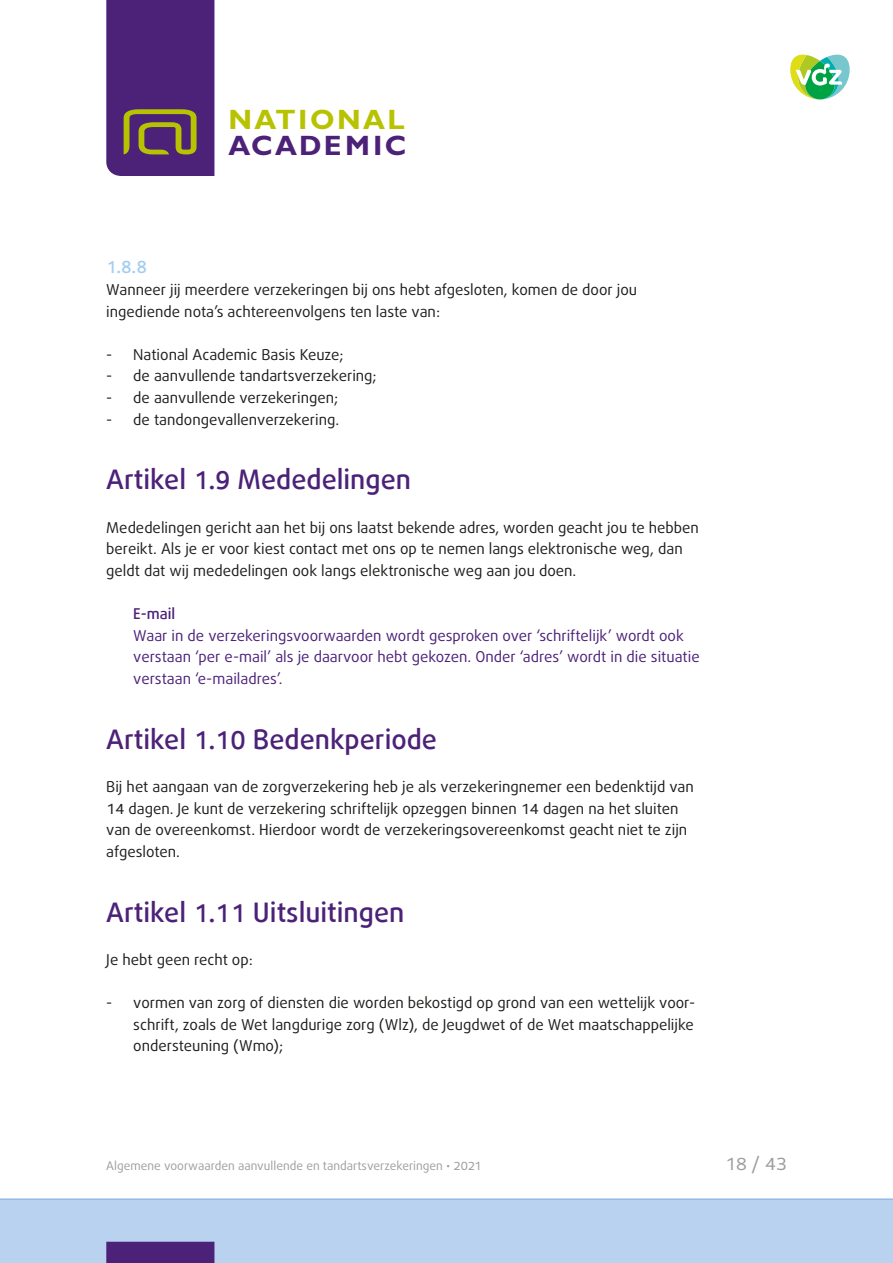
<style>
.page{position:relative;width:893px;height:1263px;background:#fff}
.page>*{position:absolute;margin:0;border:0;box-sizing:border-box;transform-origin:0 0}
.t1{font:700 28.05px "Gill Sans";letter-spacing:.085em;color:#b7c200}
.t2{font:700 28.05px "Gill Sans";letter-spacing:.075em;color:#4c2178}
.t3{font:500 27px "Bagus";color:#4c2178}
.t4{font:18px "Bagus";color:#9d9d9c}
.t5{font:500 18px "Bagus";color:#a2cdef}
.t6{font:15px/21.6px "Bagus";color:#1d1d1b}
.t7{font:15px/21.6px "Bagus";color:#4c2178}
.t8{font:500 15px "Bagus";color:#4c2178}
.t9{font:12px "Bagus";color:#9d9d9c}
</style>
<div class="page">
<svg style="left:106px;top:0;width:108px;height:176px;background:#552e71"></svg>
<svg style="left:790px;top:54px;width:60px;height:46px"></svg>
<div style="left:0;top:1199px;width:893px;height:64px;background:#b9d2ef"></div>
<hr style="left:0;top:1198px;width:893px;height:2px;background:#92bce6">
<div style="left:106px;top:1242px;width:108px;height:21px;background:#4c2178"></div>
<h1 class="t1" style="left:228px;top:103px;width:178px">NATIONAL</h1>
<h1 class="t2" style="left:228px;top:129px;width:179px">ACADEMIC</h1>
<p class="t5" style="left:106px;top:255px;width:42px">1.8.8</p>
<p class="t6" style="left:106px;top:280px;width:532px">Wanneer jij meerdere verzekeringen bij ons hebt afgesloten, komen de door jou ingediende nota’s achtereenvolgens ten laste van:</p>
<p class="t6" style="left:106px;top:345px;width:239px">- National Academic Basis Keuze;</p>
<p class="t6" style="left:106px;top:367px;width:272px">- de aanvullende tandartsverzekering;</p>
<p class="t6" style="left:106px;top:388px;width:234px">- de aanvullende verzekeringen;</p>
<p class="t6" style="left:106px;top:410px;width:234px">- de tandongevallenverzekering.</p>
<h2 class="t3" style="left:106px;top:462px;width:306px">Artikel 1.9 Mededelingen</h2>
<p class="t6" style="left:106px;top:518px;width:594px">Mededelingen gericht aan het bij ons laatst bekende adres, worden geacht jou te hebben bereikt. Als je er voor kiest contact met ons op te nemen langs elektronische weg, dan geldt dat wij mededelingen ook langs elektronische weg aan jou doen.</p>
<p class="t8" style="left:133px;top:604px;width:44px">E-mail</p>
<p class="t7" style="left:133px;top:626px;width:568px">Waar in de verzekeringsvoorwaarden wordt gesproken over ‘schriftelijk’ wordt ook verstaan ‘per e-mail’ als je daarvoor hebt gekozen. Onder ‘adres’ wordt in die situatie verstaan ‘e-mailadres’.</p>
<h2 class="t3" style="left:106px;top:721px;width:332px">Artikel 1.10 Bedenkperiode</h2>
<p class="t6" style="left:106px;top:777px;width:589px">Bij het aangaan van de zorgverzekering heb je als verzekeringnemer een bedenktijd van 14 dagen. Je kunt de verzekering schriftelijk opzeggen binnen 14 dagen na het sluiten van de overeenkomst. Hierdoor wordt de verzekeringsovereenkomst geacht niet te zijn afgesloten.</p>
<h2 class="t3" style="left:106px;top:894px;width:300px">Artikel 1.11 Uitsluitingen</h2>
<p class="t6" style="left:106px;top:950px;width:148px">Je hebt geen recht op:</p>
<p class="t6" style="left:133px;top:993px;width:564px;text-align:justify;text-indent:-27px">- vormen van zorg of diensten die worden bekostigd op grond van een wettelijk voor&shy;schrift, zoals de Wet langdurige zorg (Wlz), de Jeugdwet of de Wet maatschappelijke ondersteuning (Wmo);</p>
<p class="t9" style="left:106px;top:1157px;width:377px">Algemene voorwaarden aanvullende en tandartsverzekeringen • 2021</p>
<p class="t4" style="left:725px;top:1151px;width:63px">18 / 43</p>
</div>
